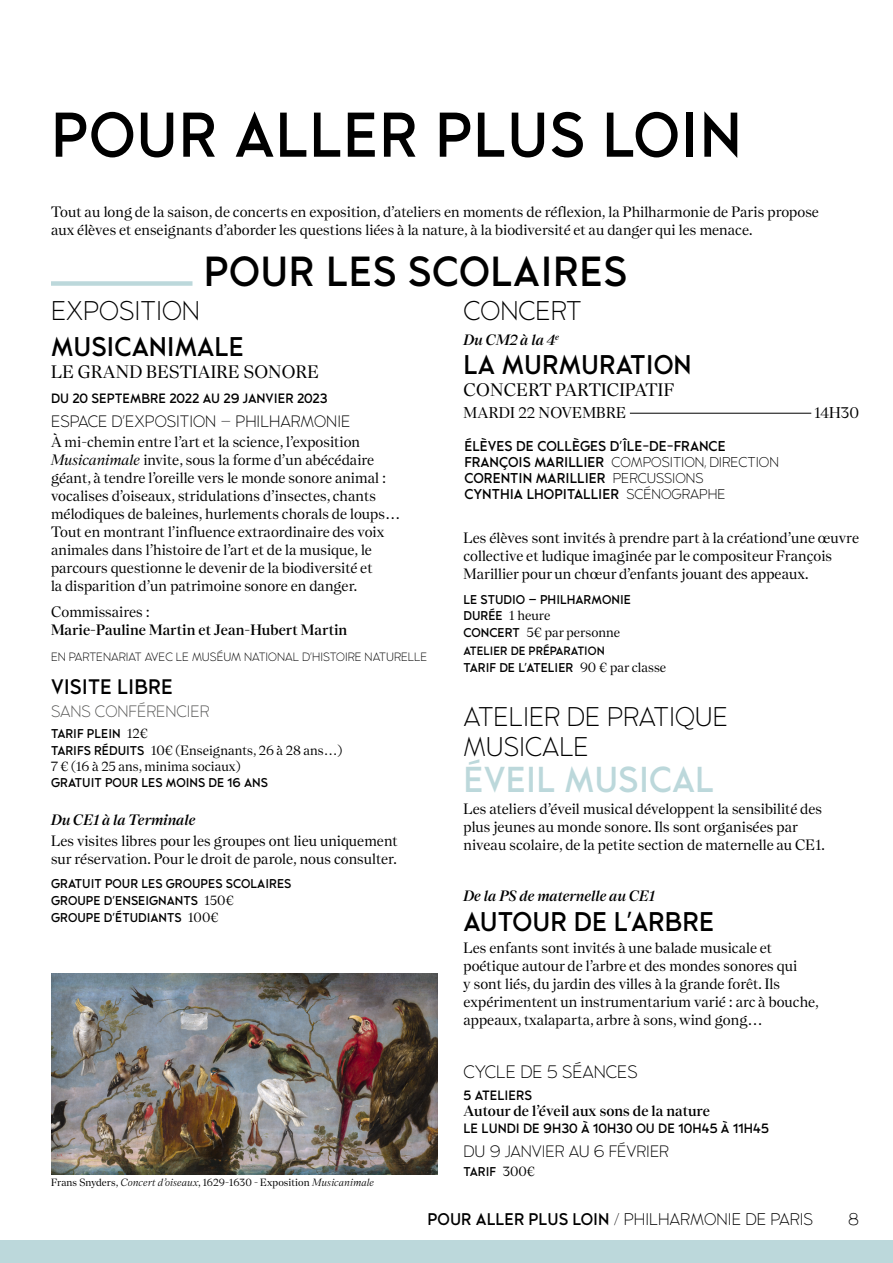
<style>
.page{position:relative;width:893px;height:1263px;background:#fff}
.page>*{position:absolute;margin:0;border:0;box-sizing:border-box;transform-origin:0 0}
.t1{font:600 63px "Philharmonique";letter-spacing:.01em;color:#000}
.t2{font:600 42px "Philharmonique";letter-spacing:.01em;color:#000}
.t3{font:600 36px "Philharmonique";color:#bcd8db}
.t4{font:27px/30px "Philharmonique";color:#000}
.t5{font:600 27px "Philharmonique";color:#000}
.t6{font:600 21px "Philharmonique";color:#000}
.t7{font:18px "Nantes";letter-spacing:.01em;color:#000}
.t8{font:18px "Philharmonique";color:#000}
.t9{font:16.95px "Philharmonique";color:#000}
.t10{font:16.5px "Philharmonique";color:#000}
.t11{font:16.5px "Philharmonique";color:#575756}
.t12{font:15.6px "Nantes";letter-spacing:.01em;color:#000}
.t13{font:15px/18px "Nantes";color:#000}
.t14{font:600 15px "Nantes";color:#000}
.t15{font:italic 600 15px "Nantes";color:#000}
.t16{font:600 14.25px/15.8px "Philharmonique";color:#000}
.t17{font:13.5px/16.5px "Nantes";color:#000}
.t18{font:600 13.5px "Philharmonique";color:#000}
.t19{font:600 12.75px/17px "Philharmonique";color:#000}
.t20{font:12px "Philharmonique";color:#000}
.t21{font:600 12px "Philharmonique";color:#000}
.t22{font:10.5px "Nantes";letter-spacing:.005em;color:#000}
.s1{font-style:italic}
.s2{font-family:"Nantes";font-weight:400;font-size:13.5px}
.s3{font-family:"Philharmonique";font-weight:600;font-size:12.75px}
.s4{font-weight:400}
.s5{font-weight:600}
</style>
<div class="page">
<div style="left:0;top:1240px;width:893px;height:23px;background:#bcd8db"></div>
<div style="left:51px;top:281px;width:141px;height:5px;background:#bcd8db"></div>
<hr style="left:630px;top:413px;width:181px;height:1px;background:#000">
<img style="left:51px;top:973px;width:387px;height:202px">
<h1 class="t1" style="left:51px;top:97px;width:692px">POUR ALLER PLUS LOIN</h1>
<p class="t13" style="left:51px;top:203px;width:769px">Tout au long de la saison, de concerts en exposition, d’ateliers en moments de réflexion, la Philharmonie de Paris propose aux élèves et enseignants d’aborder les questions liées à la nature, à la biodiversité et au danger qui les menace.</p>
<h2 class="t2" style="left:204px;top:246px;width:425px">POUR LES SCOLAIRES</h2>
<h3 class="t4" style="left:51px;top:295px;width:151px">EXPOSITION</h3>
<h3 class="t5" style="left:51px;top:330px;width:194px">MUSICANIMALE</h3>
<p class="t7" style="left:51px;top:359px;width:270px">LE GRAND BESTIAIRE SONORE</p>
<p class="t18" style="left:51px;top:390px;width:278px">DU 20 SEPTEMBRE 2022 AU 29 JANVIER 2023</p>
<p class="t10" style="left:51px;top:411px;width:301px">ESPACE D'EXPOSITION – PHILHARMONIE</p>
<p class="t13" style="left:51px;top:432px;width:351px">À mi-chemin entre l’art et la science, l’exposition <span class="s1">Musicanimale</span> invite, sous la forme d’un abécédaire géant, à tendre l’oreille vers le monde sonore animal : vocalises d’oiseaux, stridulations d’insectes, chants mélodiques de baleines, hurlements chorals de loups… Tout en montrant l’influence extraordinaire des voix animales dans l’histoire de l’art et de la musique, le parcours questionne le devenir de la biodiversité et<br>la disparition d’un patrimoine sonore en danger.</p>
<p class="t13" style="left:51px;top:602px;width:100px">Commissaires :</p>
<p class="t14" style="left:51px;top:619px;width:298px">Marie-Pauline Martin et Jean-Hubert Martin</p>
<p class="t20" style="left:51px;top:650px;width:378px">EN PARTENARIAT AVEC LE MUSÉUM NATIONAL D'HISTOIRE NATURELLE</p>
<h3 class="t6" style="left:51px;top:675px;width:123px">VISITE LIBRE</h3>
<p class="t11" style="left:51px;top:701px;width:160px">SANS CONFÉRENCIER</p>
<p class="t19" style="left:51px;top:725px;width:98px">TARIF PLEIN <span class="s2">12€</span></p>
<p class="t17" style="left:51px;top:741px;width:293px"><span class="s3">TARIFS RÉDUITS</span> 10€ (Enseignants, 26 à 28 ans…)<br>7 € (16 à 25 ans, minima sociaux)</p>
<p class="t19" style="left:51px;top:774px;width:218px">GRATUIT POUR LES MOINS DE 16 ANS</p>
<p class="t15" style="left:51px;top:809px;width:146px">Du CE1 à la Terminale</p>
<p class="t13" style="left:51px;top:831px;width:348px">Les visites libres pour les groupes ont lieu uniquement sur réservation. Pour le droit de parole, nous consulter.</p>
<p class="t19" style="left:51px;top:875px;width:242px">GRATUIT POUR LES GROUPES SCOLAIRES<br>GROUPE D'ENSEIGNANTS <span class="s2">150€<br></span>GROUPE D'ÉTUDIANTS <span class="s2">100€</span></p>
<h3 class="t4" style="left:463px;top:295px;width:120px">CONCERT</h3>
<p class="t15" style="left:463px;top:329px;width:97px">Du CM2 à la 4<sup>e</sup></p>
<h3 class="t5" style="left:463px;top:349px;width:230px">LA MURMURATION</h3>
<p class="t7" style="left:464px;top:377px;width:212px">CONCERT PARTICIPATIF</p>
<p class="t12" style="left:464px;top:402px;width:164px">MARDI 22 NOVEMBRE</p>
<p class="t12" style="left:814px;top:402px;width:46px">14H30</p>
<p class="t16" style="left:464px;top:438px;width:316px">ÉLÈVES DE COLLÈGES D'ÎLE-DE-FRANCE FRANÇOIS MARILLIER <span class="s4">COMPOSITION, DIRECTION </span>CORENTIN MARILLIER <span class="s4">PERCUSSIONS<br></span>CYNTHIA LHOPITALLIER <span class="s4">SCÉNOGRAPHE</span></p>
<p class="t13" style="left:463px;top:528px;width:397px">Les élèves sont invités à prendre part à la créationd’une œuvre collective et ludique imaginée par le compositeur François<br>Marillier pour un chœur d’enfants jouant des appeaux.</p>
<p class="t19" style="left:463px;top:590px;width:169px">LE STUDIO – PHILHARMONIE</p>
<p class="t17" style="left:463px;top:607px;width:158px;line-height:17px"><span class="s3">DURÉE</span> 1 heure<br><span class="s3">CONCERT</span> 5€ par personne</p>
<p class="t21" style="left:463px;top:643px;width:143px">ATELIER DE PRÉPARATION</p>
<p class="t19" style="left:463px;top:659px;width:204px">TARIF DE L'ATELIER <span class="s2">90 € par classe</span></p>
<h3 class="t4" style="left:463px;top:701px;width:266px">ATELIER DE PRATIQUE<br>MUSICALE</h3>
<h3 class="t3" style="left:463px;top:758px;width:252px">ÉVEIL MUSICAL</h3>
<p class="t13" style="left:463px;top:799px;width:363px">Les ateliers d’éveil musical développent la sensibilité des plus jeunes au monde sonore. Ils sont organisées par niveau scolaire, de la petite section de maternelle au CE1.</p>
<p class="t15" style="left:463px;top:885px;width:193px">De la PS de maternelle au CE1</p>
<h3 class="t5" style="left:463px;top:905px;width:252px">AUTOUR DE L'ARBRE</h3>
<p class="t13" style="left:463px;top:938px;width:357px">Les enfants sont invités à une balade musicale et poétique autour de l’arbre et des mondes sonores qui<br>y sont liés, du jardin des villes à la grande forêt. Ils expérimentent un instrumentarium varié : arc à bouche, appeaux, txalaparta, arbre à sons, wind gong…</p>
<p class="t8" style="left:463px;top:1061px;width:176px">CYCLE DE 5 SÉANCES</p>
<p class="t18" style="left:463px;top:1087px;width:70px">5 ATELIERS</p>
<p class="t14" style="left:463px;top:1100px;width:248px">Autour de l’éveil aux sons de la nature</p>
<p class="t18" style="left:463px;top:1120px;width:307px">LE LUNDI DE 9H30 À 10H30 OU DE 10H45 À 11H45</p>
<p class="t10" style="left:463px;top:1141px;width:207px">DU 9 JANVIER AU 6 FÉVRIER</p>
<p class="t19" style="left:463px;top:1162px;width:73px">TARIF <span class="s2">300€</span></p>
<p class="t22" style="left:51px;top:1175px;width:325px">Frans Snyders, <span class="s1">Concert d’oiseaux</span>, 1629-1630 - Exposition <span class="s1">Musicanimale</span></p>
<p class="t9" style="left:428px;top:1209px;width:387px"><span class="s5">POUR ALLER PLUS LOIN</span> / PHILHARMONIE DE PARIS</p>
<p class="t9" style="left:848px;top:1209px;width:12px">8</p>
</div>
